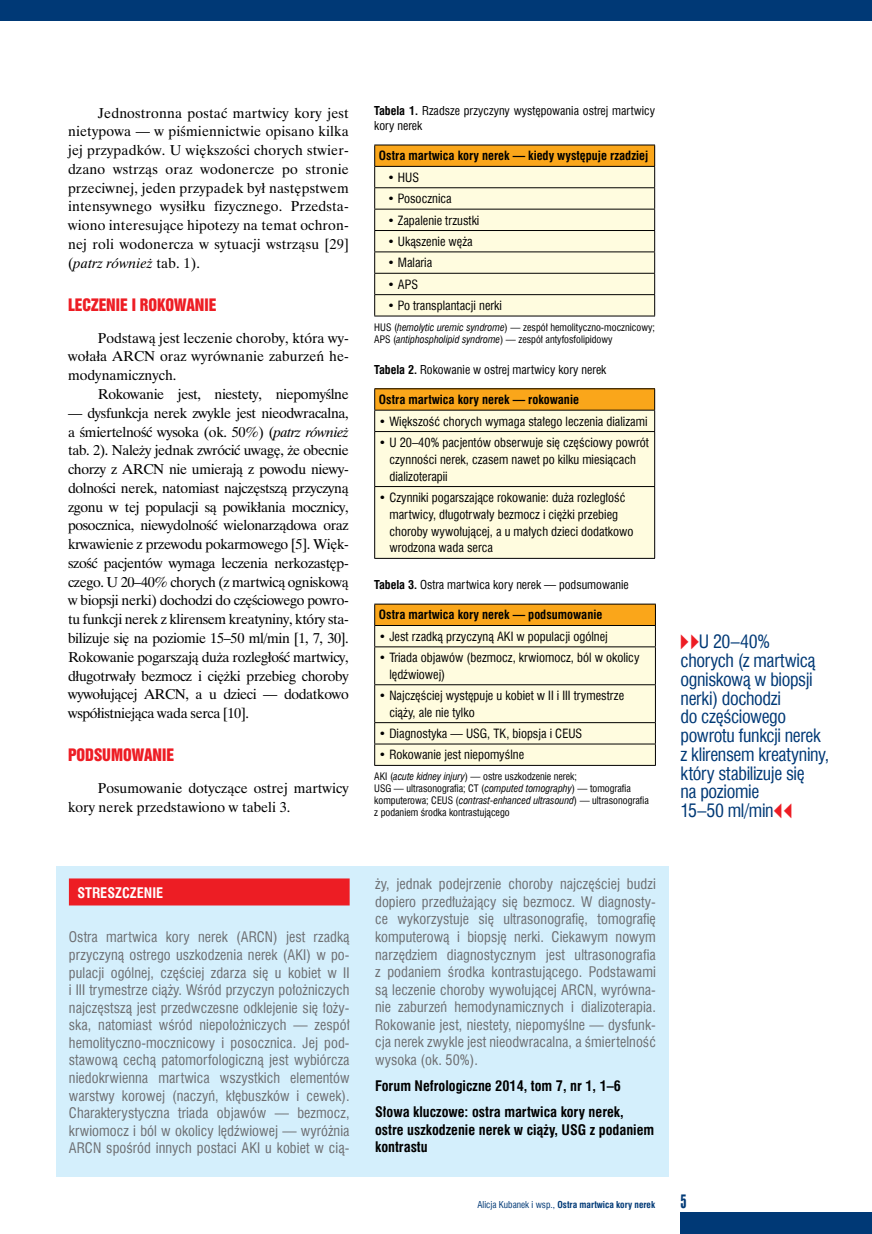
<style>
.page{position:relative;width:872px;height:1234px;background:#fff}
.page>*{position:absolute;margin:0;border:0;box-sizing:border-box;transform-origin:0 0}
.t1{font:18px/18.8px "Swis 721 Cn EU";letter-spacing:-.02em;color:#003976}
.t2{font:18px "Swis 924 EU";color:#003976}
.t3{font:15.75px "Swis 921 EU";color:#ed1d24}
.t4{font:14.25px/18.8px "Time Ibis EE";color:#000;text-align:justify}
.t5{font:14.25px/17.5px "Swis 721 Cn EU";letter-spacing:.005em;color:#6d6e71;text-align:justify}
.t6{font:700 14.25px/26.1px "Swis 721 Cn EU";color:#000}
.t7{font:14.25px "Time Ibis EE";letter-spacing:-.025em;color:#000}
.t8{font:700 14.25px "Swis 721 Cn EU";color:#fff}
.t9{font:12.45px/16.8px "Swis 721 Cn EU";color:#000}
.t10{font:700 12.45px "Swis 721 Cn EU";color:#000}
.t11{font:12px/14.7px "Swis 721 Cn EU";color:#000}
.t12{font:10.05px/12px "Swis 721 Cn EU";color:#000}
.t13{font:700 9.3px "Swis 721 Cn EU";color:#003976}
.s1{font-style:italic}
.s2{font-weight:700}
.s3{font-family:"Newspaper Pi PL";color:#ed1d24}
.s4{font-weight:400}
</style>
<div class="page">
<div style="left:680px;top:1212px;width:192px;height:21px;background:#003976"></div>
<div style="left:0;top:0;width:872px;height:21px;background:#003976"></div>
<hr style="left:374px;top:603px;width:282px;height:1px;background:#000">
<svg style="left:374px;top:604px;width:282px;height:161px;background:#f5e7be"></svg>
<hr style="left:374px;top:625px;width:282px;height:1px;background:#000">
<svg style="left:374px;top:145px;width:281px;height:171px;background:#f2e5bc"></svg>
<hr style="left:374px;top:166px;width:281px;height:1px;background:#000">
<hr style="left:374px;top:558px;width:281px;height:1px;background:#000">
<hr style="left:374px;top:388px;width:281px;height:1px;background:#000">
<svg style="left:374px;top:389px;width:281px;height:169px;background:#f8ebc2"></svg>
<hr style="left:374px;top:432px;width:1px;height:54px;background:#000">
<hr style="left:654px;top:432px;width:1px;height:54px;background:#000">
<hr style="left:374px;top:487px;width:1px;height:71px;background:#000">
<hr style="left:654px;top:487px;width:1px;height:71px;background:#000">
<div style="left:56px;top:865px;width:612px;height:310px;background:#d4effc"></div>
<div style="left:69px;top:878px;width:281px;height:27px;background:#ed1d24"></div>
<p class="t4" style="left:68px;top:103px;width:282px;text-indent:30px">Jednostronna postać martwicy kory jest nietypowa — w piśmiennictwie opisano kilka jej przypadków. U większości chorych stwier&shy;dzano wstrząs oraz wodonercze po stronie przeciwnej, jeden przypadek był następstwem intensywnego wysiłku fizycznego. Przedsta&shy;wiono interesujące hipotezy na temat ochron&shy;nej roli wodonercza w sytuacji wstrząsu [29] (<span class="s1">patrz również</span> tab. 1).</p>
<p class="t3" style="left:68px;top:295px;width:150px">LECZENIE I ROKOWANIE</p>
<p class="t4" style="left:68px;top:328px;width:282px;text-indent:30px">Podstawą jest leczenie choroby, która wy&shy;wołała ARCN oraz wyrównanie zaburzeń he&shy;modynamicznych.</p>
<p class="t7" style="left:98px;top:385px;width:252px">Rokowanie jest, niestety, niepomyślne</p>
<p class="t4" style="left:68px;top:403px;width:282px">— dysfunkcja nerek zwykle jest nieodwracalna, a śmiertelność wysoka (ok. 50%) (<span class="s1">patrz również </span>tab. 2). Należy jednak zwrócić uwagę, że obecnie chorzy z ARCN nie umierają z powodu niewy&shy;dolności nerek, natomiast najczęstszą przyczyną zgonu w tej populacji są powikłania mocznicy, posocznica, niewydolność wielonarządowa oraz krwawienie z przewodu pokarmowego [5]. Więk&shy;szość pacjentów wymaga leczenia nerkozastęp&shy;czego. U 20–40% chorych (z martwicą ogniskową w biopsji nerki) dochodzi do częściowego powro&shy;tu funkcji nerek z klirensem kreatyniny, który sta&shy;bilizuje się na poziomie 15–50 ml/min [1, 7, 30].<br>Rokowanie pogarszają duża rozległość martwicy, długotrwały bezmocz i ciężki przebieg choroby wywołującej ARCN, a u dzieci — dodatkowo współistniejąca wada serca [10].</p>
<p class="t3" style="left:68px;top:744px;width:107px">PODSUMOWANIE</p>
<p class="t4" style="left:68px;top:778px;width:282px;text-indent:30px">Posumowanie dotyczące ostrej martwicy kory nerek przedstawiono w tabeli 3.</p>
<p class="t8" style="left:77px;top:884px;width:87px">Streszczenie</p>
<p class="t5" style="left:69px;top:928px;width:282px">Ostra martwica kory nerek (ARCN) jest rzadką przyczyną ostrego uszkodzenia nerek (AKI) w po&shy;pulacji ogólnej, częściej zdarza się u kobiet w II i III trymestrze ciąży. Wśród przyczyn położniczych najczęstszą jest przedwczesne odklejenie się łoży&shy;ska, natomiast wśród niepołożniczych — zespół hemolityczno-mocznicowy i posocznica. Jej pod&shy;stawową cechą patomorfologiczną jest wybiórcza niedokrwienna martwica wszystkich elementów warstwy korowej (naczyń, kłębuszków i cewek).<br>Charakterystyczna triada objawów — bezmocz, krwiomocz i ból w okolicy lędźwiowej — wyróżnia ARCN spośród innych postaci AKI u kobiet w cią-</p>
<p class="t11" style="left:374px;top:104px;width:282px"><span class="s2">Tabela 1.</span> Rzadsze przyczyny występowania ostrej martwicy kory nerek</p>
<p class="t10" style="left:379px;top:148px;width:271px">Ostra martwica kory nerek — kiedy występuje rzadziej</p>
<p class="t9" style="left:387px;top:169px;width:33px">• HUS</p>
<p class="t9" style="left:387px;top:190px;width:66px">• Posocznica</p>
<p class="t9" style="left:387px;top:211px;width:93px">• Zapalenie trzustki</p>
<p class="t9" style="left:387px;top:233px;width:87px">• Ukąszenie węża</p>
<p class="t9" style="left:387px;top:254px;width:46px">• Malaria</p>
<p class="t9" style="left:387px;top:275px;width:32px">• APS</p>
<p class="t9" style="left:387px;top:297px;width:116px">• Po transplantacji nerki</p>
<p class="t12" style="left:374px;top:321px;width:282px">HUS (<span class="s1">hemolytic uremic syndrome</span>) — zespół hemolityczno-mocznicowy;<br>APS (<span class="s1">antiphospholipid syndrome</span>) — zespół antyfosfolipidowy</p>
<p class="t11" style="left:374px;top:362px;width:233px"><span class="s2">Tabela 2.</span> Rokowanie w ostrej martwicy kory nerek</p>
<p class="t10" style="left:379px;top:392px;width:201px">Ostra martwica kory nerek — rokowanie</p>
<p class="t9" style="left:379px;top:412px;width:270px">• Większość chorych wymaga stałego leczenia dializami</p>
<p class="t9" style="left:389px;top:434px;width:261px;text-indent:-10px">• U 20–40% pacjentów obserwuje się częściowy powrót czynności nerek, czasem nawet po kilku miesiącach dializoterapii</p>
<p class="t9" style="left:389px;top:489px;width:245px;text-indent:-10px">• Czynniki pogarszające rokowanie: duża rozległość martwicy, długotrwały bezmocz i ciężki przebieg choroby wywołującej, a u małych dzieci dodatkowo wrodzona wada serca</p>
<p class="t11" style="left:374px;top:577px;width:256px"><span class="s2">Tabela 3.</span> Ostra martwica kory nerek — podsumowanie</p>
<p class="t10" style="left:379px;top:607px;width:225px">Ostra martwica kory nerek — podsumowanie</p>
<p class="t9" style="left:379px;top:627px;width:230px">• Jest rzadką przyczyną AKI w populacji ogólnej</p>
<p class="t9" style="left:389px;top:649px;width:252px;text-indent:-10px">• Triada objawów (bezmocz, krwiomocz, ból w okolicy lędźwiowej)</p>
<p class="t9" style="left:389px;top:687px;width:236px;text-indent:-10px">• Najczęściej występuje u kobiet w II i III trymestrze ciąży, ale nie tylko</p>
<p class="t9" style="left:379px;top:724px;width:205px">• Diagnostyka — USG, TK, biopsja i CEUS</p>
<p class="t9" style="left:379px;top:746px;width:147px">• Rokowanie jest niepomyślne</p>
<p class="t12" style="left:374px;top:770px;width:276px">AKI (<span class="s1">acute kidney injury</span>) — ostre uszkodzenie nerek;<br>USG — ultrasonografia; CT (<span class="s1">computed tomography</span>) — tomografia komputerowa; CEUS (<span class="s1">contrast-enhanced ultrasound</span>) — ultrasonografia z podaniem środka kontrastującego</p>
<p class="t5" style="left:375px;top:875px;width:282px">ży, jednak podejrzenie choroby najczęściej budzi dopiero przedłużający się bezmocz. W diagnosty&shy;ce wykorzystuje się ultrasonografię, tomografię komputerową i biopsję nerki. Ciekawym nowym narzędziem diagnostycznym jest ultrasonografia z podaniem środka kontrastującego. Podstawami są leczenie choroby wywołującej ARCN, wyrówna&shy;nie zaburzeń hemodynamicznych i dializoterapia.<br>Rokowanie jest, niestety, niepomyślne — dysfunk&shy;cja nerek zwykle jest nieodwracalna, a śmiertelność wysoka (ok. 50%).</p>
<p class="t6" style="left:375px;top:1073px;width:250px">Forum Nefrologiczne 2014, tom 7, nr 1, 1–6<br>Słowa kluczowe: ostra martwica kory nerek,</p>
<p class="t6" style="left:375px;top:1120px;width:280px;line-height:17.5px">ostre uszkodzenie nerek w ciąży, USG z podaniem kontrastu</p>
<p class="t1" style="left:680px;top:632px;width:150px"><span class="s3">VV</span>U 20–40%<br>chorych (z martwicą ogniskową w biopsji nerki) dochodzi<br>do częściowego powrotu funkcji nerek z klirensem kreatyniny, który stabilizuje się<br>na poziomie<br>15–50 ml/min<span class="s3">CC</span></p>
<p class="t13" style="left:477px;top:1198px;width:179px"><span class="s4">Alicja Kubanek i wsp.,</span> Ostra martwica kory nerek</p>
<p class="t2" style="left:680px;top:1189px;width:8px">5</p>
</div>
